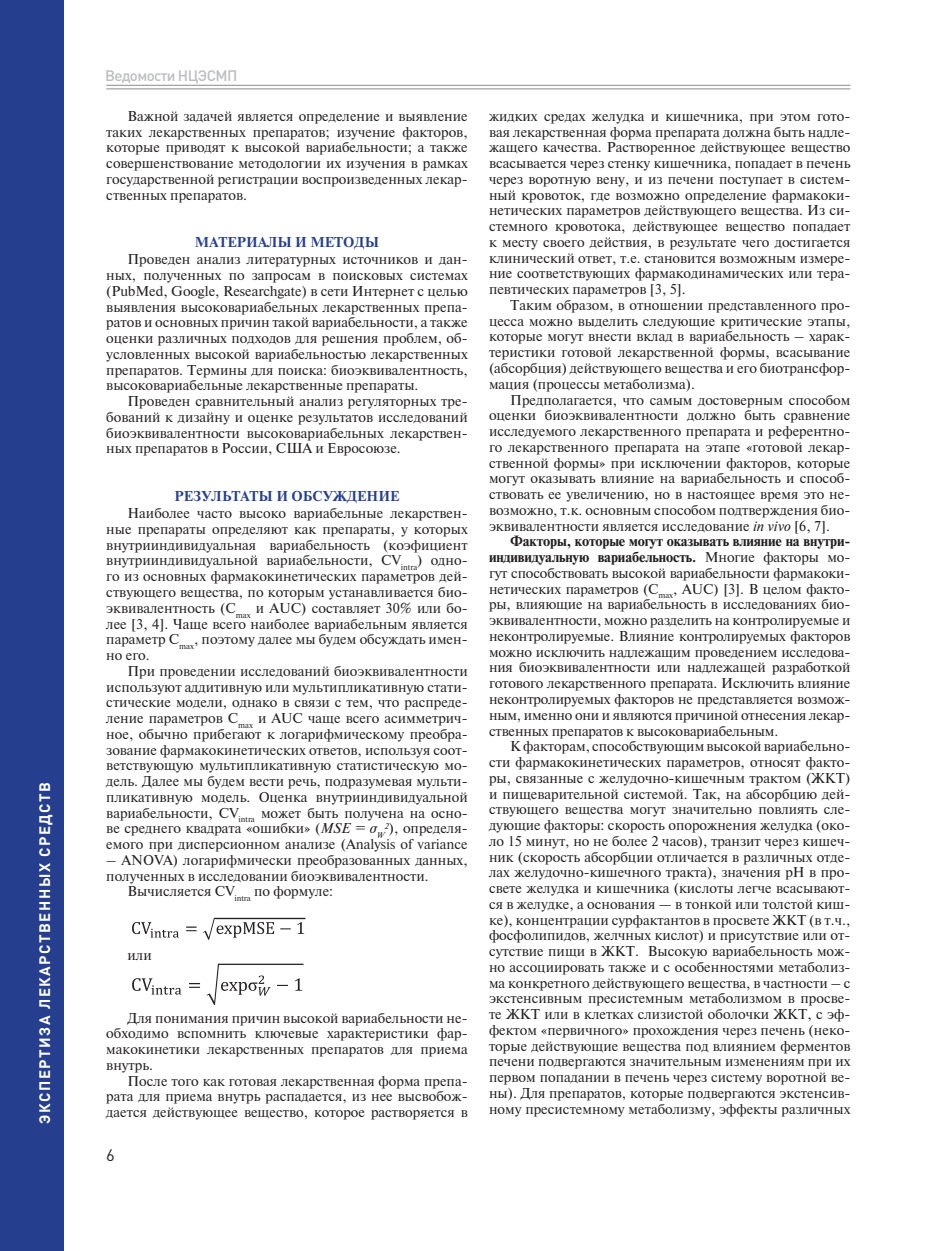
<style>
.page{position:relative;width:927px;height:1251px;background:#fff}
.page>*{position:absolute;margin:0;border:0;box-sizing:border-box;transform-origin:0 0}
.t1{font:16.5px "DIN Pro";color:#231f20}
.colon1{font:700 15px "DIN Pro";letter-spacing:.1em;color:#fff}
.t2{font:500 15px "DIN Pro";letter-spacing:-.04em;color:#bcbdc0}
.body{font:14.25px/15.8px "Newton";color:#231f20;text-align:justify}
.subttle{font:700 14.25px "Newton";letter-spacing:.01em;color:#253f8e}
.s1{font-style:italic}
.s2{color:#252525}
.s3{font-weight:700}
</style>
<div class="page">
<div style="left:0;top:0;width:64px;height:1250px;background:#253f8e"></div>
<hr style="left:106px;top:85px;width:744px;height:1px;background:#8a8c8f">
<hr style="left:106px;top:88px;width:744px;height:1px;background:#8a8c8f">
<img style="left:132px;top:917px;width:174px;height:23px">
<img style="left:132px;top:963px;width:172px;height:42px">
<p class="colon1" style="left:35px;top:1123px;width:343px;rotate:-90deg">ЭКСПЕРТИЗА ЛЕКАРСТВЕННЫХ СРЕДСТВ</p>
<p class="t2" style="left:105px;top:65px;width:134px">Ведомости НЦЭСМП</p>
<p class="body" style="left:106px;top:107px;width:363px;text-indent:21px">Важной задачей является определение и выявление таких лекарственных препаратов; изучение факторов, которые приводят к высокой вариабельности; а также совершенствование методологии их изучения в рамках государственной регистрации воспроизведенных лекар&shy;ственных препаратов.</p>
<p class="subttle" style="left:195px;top:234px;width:186px">МАТЕРИАЛЫ И МЕТОДЫ</p>
<p class="body" style="left:106px;top:251px;width:363px;text-indent:21px">Проведен анализ литературных источников и дан&shy;ных, полученных по запросам в поисковых системах (PubMed, Google, Researchgate) в сети Интернет с целью выявления высоковариабельных лекарственных препа&shy;ратов и основных причин такой вариабельности, а также оценки различных подходов для решения проблем, об&shy;условленных высокой вариабельностью лекарственных препаратов. Термины для поиска: биоэквивалентность, высоковариабельные лекарственные препараты.</p>
<p class="body" style="left:106px;top:393px;width:363px;text-indent:21px">Проведен сравнительный анализ регуляторных тре&shy;бований к дизайну и оценке результатов исследований биоэквивалентности высоковариабельных лекарствен&shy;ных препаратов в России, США и Евросоюзе.</p>
<p class="subttle" style="left:174px;top:487px;width:227px">РЕЗУЛЬТАТЫ И ОБСУЖДЕНИЕ</p>
<p class="body" style="left:106px;top:505px;width:363px;text-indent:21px">Наиболее часто высоко вариабельные лекарствен&shy;ные препараты определяют как препараты, у которых внутрииндивидуальная вариабельность (коэфициент внутрииндивидуальной вариабельности, CV<sub>intra</sub>) одно&shy;го из основных фармакокинетических параметров дей&shy;ствующего вещества, по которым устанавливается био&shy;эквивалентность (C<sub>max</sub> и AUC) составляет 30% или бо&shy;лее [3, 4]. Чаще всего наиболее вариабельным является параметр С<sub>max</sub>, поэтому далее мы будем обсуждать имен&shy;но его.</p>
<p class="body" style="left:106px;top:662px;width:363px;text-indent:21px">При проведении исследований биоэквивалентности используют аддитивную или мультипликативную стати&shy;стические модели, однако в связи с тем, что распреде&shy;ление параметров C<sub>max</sub> и AUC чаще всего асимметрич&shy;ное, обычно прибегают к логарифмическому преобра&shy;зование фармакокинетических ответов, используя соот&shy;ветствующую мультипликативную статистическую мо&shy;дель. Далее мы будем вести речь, подразумевая мульти&shy;пликативную модель. Оценка внутрииндивидуальной вариабельности, CV<sub>intra</sub> может быть получена на осно&shy;ве среднего квадрата «ошибки» (<span class="s1">MSE = σ</span><sub>W</sub><sup>2</sup>), определя&shy;емого при дисперсионном анализе (<span class="s2">Analysis of variance</span></p>
<p class="body" style="left:106px;top:851px;width:363px"><span class="s2">–</span> ANOVA) логарифмически преобразованных данных, полученных в исследовании биоэквивалентности.</p>
<p class="body" style="left:128px;top:883px;width:207px">Вычисляется CV<sub>intra</sub> по формуле:</p>
<p class="body" style="left:128px;top:946px;width:26px">или</p>
<p class="body" style="left:106px;top:1009px;width:363px;text-indent:21px">Для понимания причин высокой вариабельности не&shy;обходимо вспомнить ключевые характеристики фар&shy;макокинетики лекарственных препаратов для приема внутрь.</p>
<p class="body" style="left:106px;top:1072px;width:363px;text-indent:21px">После того как готовая лекарственная форма препа&shy;рата для приема внутрь распадается, из нее высвобож&shy;дается действующее вещество, которое растворяется в</p>
<p class="t1" style="left:106px;top:1143px;width:10px">6</p>
<p class="body" style="left:489px;top:107px;width:363px">жидких средах желудка и кишечника, при этом гото&shy;вая лекарственная форма препарата должна быть надле&shy;жащего качества. Растворенное действующее вещество всасывается через стенку кишечника, попадает в печень через воротную вену, и из печени поступает в систем&shy;ный кровоток, где возможно определение фармакоки&shy;нетических параметров действующего вещества. Из си&shy;стемного кровотока, действующее вещество попадает к месту своего действия, в результате чего достигается клинический ответ, т.е. становится возможным измере&shy;ние соответствующих фармакодинамических или тера&shy;певтических параметров [3, 5].</p>
<p class="body" style="left:489px;top:296px;width:363px;text-indent:21px">Таким образом, в отношении представленного про&shy;цесса можно выделить следующие критические этапы, которые могут внести вклад в вариабельность – харак&shy;теристики готовой лекарственной формы, всасывание (абсорбция) действующего вещества и его биотрансфор&shy;мация (процессы метаболизма).</p>
<p class="body" style="left:489px;top:391px;width:363px;text-indent:21px">Предполагается, что самым достоверным способом оценки биоэквивалентности должно быть сравнение исследуемого лекарственного препарата и референтно&shy;го лекарственного препарата на этапе «готовой лекар&shy;ственной формы» при исключении факторов, которые могут оказывать влияние на вариабельность и способ&shy;ствовать ее увеличению, но в настоящее время это не&shy;возможно, т.к. основным способом подтверждения био&shy;эквивалентности является исследование <span class="s1">in vivo</span> [6, 7].</p>
<p class="body" style="left:489px;top:533px;width:363px;text-indent:21px"><span class="s3">Факторы, которые могут оказывать влияние на внутри&shy;индивидуальную вариабельность.</span> Многие факторы мо&shy;гут способствовать высокой вариабельности фармакоки&shy;нетических параметров (C<sub>max</sub>, AUC) [3]. В целом факто&shy;ры, влияющие на вариабельность в исследованиях био&shy;эквивалентности, можно разделить на контролируемые и неконтролируемые. Влияние контролируемых факторов можно исключить надлежащим проведением исследова&shy;ния биоэквивалентности или надлежащей разработкой готового лекарственного препарата. Исключить влияние неконтролируемых факторов не представляется возмож&shy;ным, именно они и являются причиной отнесения лекар&shy;ственных препаратов к высоковариабельным.</p>
<p class="body" style="left:489px;top:737px;width:363px;text-indent:21px">К факторам, способствующим высокой вариабельно&shy;сти фармакокинетических параметров, относят факто&shy;ры, связанные с желудочно-кишечным трактом (ЖКТ) и пищеварительной системой. Так, на абсорбцию дей&shy;ствующего вещества могут значительно повлиять сле&shy;дующие факторы: скорость опорожнения желудка (око&shy;ло 15 минут, но не более 2 часов), транзит через кишеч&shy;ник (скорость абсорбции отличается в различных отде&shy;лах желудочно-кишечного тракта), значения pH в про&shy;свете желудка и кишечника (кислоты легче всасывают&shy;ся в желудке, а основания — в тонкой или толстой киш&shy;ке), концентрации сурфактантов в просвете ЖКТ (в т.ч., фосфолипидов, желчных кислот) и присутствие или от&shy;сутствие пищи в ЖКТ. Высокую вариабельность мож&shy;но ассоциировать также и с особенностями метаболиз&shy;ма конкретного действующего вещества, в частности – с экстенсивным пресистемным метаболизмом в просве&shy;те ЖКТ или в клетках слизистой оболочки ЖКТ, с эф&shy;фектом «первичного» прохождения через печень (неко&shy;торые действующие вещества под влиянием ферментов печени подвергаются значительным изменениям при их первом попадании в печень через систему воротной ве&shy;ны). Для препаратов, которые подвергаются экстенсив&shy;ному пресистемному метаболизму, эффекты различных</p>
</div>
